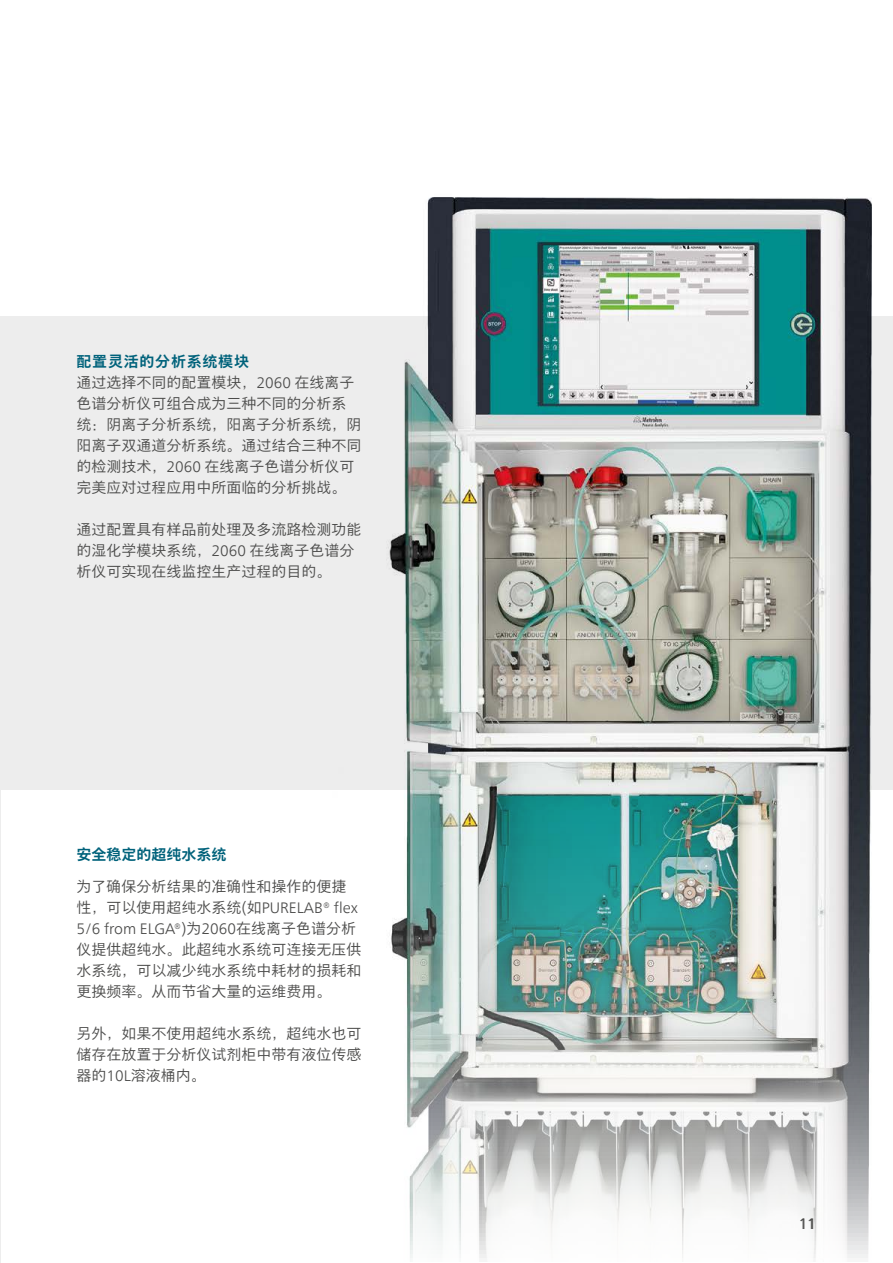
<style>
.page{position:relative;width:893px;height:1263px;background:#fff}
.page>*{position:absolute;margin:0;border:0;box-sizing:border-box;transform-origin:0 0}
.t1{font:300 15px/21px "M Xiang He Hei SC Pro";color:#4a4a49}
.t2{font:300 15px "Neue Frutiger World";color:#4a4a49}
.t3{font:700 15px "M Xiang He Hei SC Pro";color:#00627b}
.s1{font-weight:700;color:#00627b}
.s2{font-family:"Neue Frutiger World"}
.s3{font-family:"M Xiang He Hei SC Pro"}
</style>
<div class="page">
<div style="left:867px;top:316px;width:26px;height:473px;background:#ededed"></div>
<div style="left:0;top:316px;width:430px;height:473px;background:#ededed"></div>
<img style="left:272px;top:197px;width:604px;height:1061px">
<hr style="left:0;top:789px;width:1px;height:474px;background:#ededed">
<p class="t1" style="left:77px;top:351px;width:287px"><span class="s1">配置灵活的分析系统模块<br></span>通过选择不同的配置模块，<span class="s2">2060</span> 在线离子色谱分析仪可组合成为三种不同的分析系统：阴离子分析系统，阳离子分析系统，阴阳离子双通道分析系统。通过结合三种不同的检测技术，<span class="s2">2060</span> 在线离子色谱分析仪可完美应对过程应用中所面临的分析挑战。</p>
<p class="t1" style="left:77px;top:519px;width:287px">通过配置具有样品前处理及多流路检测功能的湿化学模块系统，<span class="s2">2060</span> 在线离子色谱分析仪可实现在线监控生产过程的目的。</p>
<p class="t3" style="left:77px;top:845px;width:152px">安全稳定的超纯水系统</p>
<p class="t1" style="left:77px;top:876px;width:283px">为了确保分析结果的准确性和操作的便捷性，可以使用超纯水系统(如<span class="s2">PURELAB® flex</span></p>
<p class="t2" style="left:77px;top:917px;width:281px">5/6 from ELGA®<span class="s3">)为</span>2060<span class="s3">在线离子色谱分析</span></p>
<p class="t1" style="left:77px;top:939px;width:287px;text-align:justify">仪提供超纯水。此超纯水系统可连接无压供水系统，可以减少纯水系统中耗材的损耗和更换频率。从而节省大量的运维费用。</p>
<p class="t1" style="left:77px;top:1023px;width:287px;text-align:justify">另外，如果不使用超纯水系统，超纯水也可储存在放置于分析仪试剂柜中带有液位传感器的<span class="s2">10L</span>溶液桶内。</p>
<p class="t2" style="left:798px;top:1211px;width:19px">11</p>
</div>
